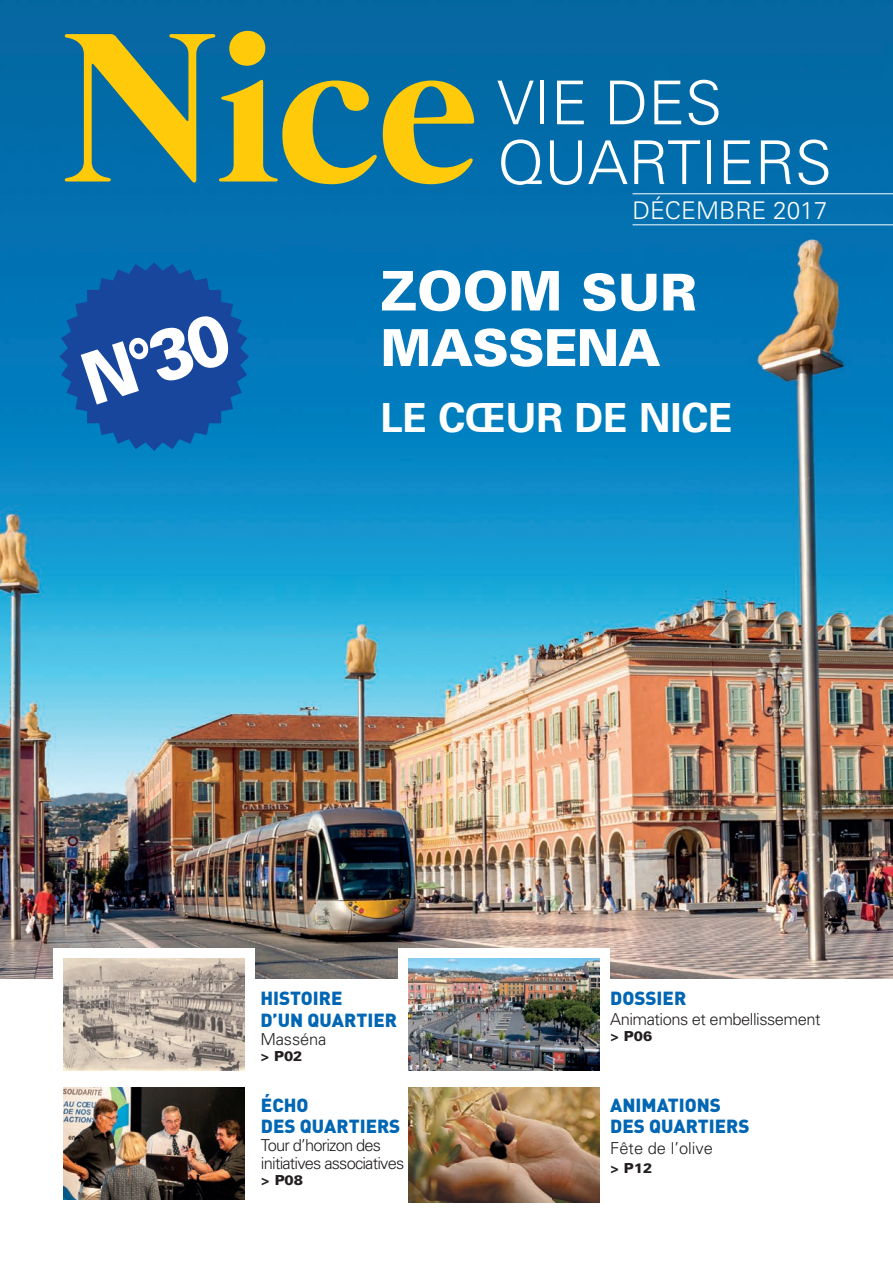
<style>
.page{position:relative;width:893px;height:1263px;background:#fff}
.page>*{position:absolute;margin:0;border:0;box-sizing:border-box;transform-origin:0 0}
.t1{font:700 218.4px "Mermaid";color:#feca0a}
.t2{font:900 72.3px "Univers";color:#fff;scale:.87 1}
.t3{font:300 60.45px/59.7px "Univers";color:#fff}
.t4{font:900 54.75px "Univers";color:#fff}
.t5{font:900 51px "Univers";letter-spacing:-.02em;color:#fff}
.t6{font:700 40.05px "Univers";color:#fff}
.t7{font:300 24.3px "Univers";color:#fff}
.t8{font:900 18.75px/21px "DIN";color:#0166b3}
.t9{font:300 16.5px/18px "Univers";letter-spacing:-.05em;color:#231f20}
.t10{font:300 16.5px "Univers";letter-spacing:-.03em;color:#231f20}
.t11{font:300 16.5px "Univers";color:#231f20}
.t12{font:300 16.5px "Univers";letter-spacing:-.01em;color:#231f20}
.t13{font:900 13.8px "Univers";color:#231f20}
.s1{font-size:50.85px}
</style>
<div class="page">
<img style="left:0;top:0;width:893px;height:978px">
<hr style="left:632px;top:193px;width:261px;height:1px;background:#fff">
<hr style="left:632px;top:224px;width:261px;height:1px;background:#fff">
<div style="left:53px;top:948px;width:202px;height:132px;background:#fff"></div>
<div style="left:398px;top:948px;width:212px;height:132px;background:#fff"></div>
<img style="left:409px;top:958px;width:191px;height:112px">
<img style="left:64px;top:958px;width:180px;height:112px">
<img style="left:64px;top:1087px;width:180px;height:112px">
<svg style="left:59px;top:262px;width:190px;height:189px;background:#1154a5"></svg>
<img style="left:409px;top:1087px;width:191px;height:115px">
<h1 class="t1" style="left:64px;top:-15px;width:416px">Nice</h1>
<h3 class="t3" style="left:497px;top:73px;width:336px">VIE DES<br>QUARTIERS</h3>
<p class="t7" style="left:632px;top:195px;width:196px">DÉCEMBRE 2017</p>
<h2 class="t2" style="left:71px;top:339px;width:174px;rotate:-18deg">N°30</h2>
<h3 class="t4" style="left:381px;top:257px;width:318px">ZOOM <span class="s1">SUR</span></h3>
<h3 class="t5" style="left:381px;top:316px;width:281px">MASSENA</h3>
<h3 class="t6" style="left:381px;top:394px;width:354px">LE CŒUR DE NICE</h3>
<p class="t8" style="left:260px;top:986px;width:138px;line-height:22.5px">HISTOIRE<br>D’UN QUARTIER</p>
<p class="t12" style="left:260px;top:1029px;width:67px">Masséna</p>
<p class="t13" style="left:260px;top:1048px;width:44px">&gt; P02</p>
<p class="t8" style="left:261px;top:1093px;width:141px">ÉCHO<br>DES QUARTIERS</p>
<p class="t9" style="left:261px;top:1136px;width:145px">Tour d’horizon des initiatives associatives</p>
<p class="t13" style="left:261px;top:1172px;width:44px">&gt; P08</p>
<p class="t8" style="left:610px;top:986px;width:78px">DOSSIER</p>
<p class="t10" style="left:610px;top:1009px;width:212px">Animations et embellissement</p>
<p class="t13" style="left:610px;top:1028px;width:44px">&gt; P06</p>
<p class="t8" style="left:610px;top:1093px;width:141px">ANIMATIONS<br>DES QUARTIERS</p>
<p class="t11" style="left:610px;top:1138px;width:104px">Fête de l’olive</p>
<p class="t13" style="left:610px;top:1160px;width:44px">&gt; P12</p>
</div>
